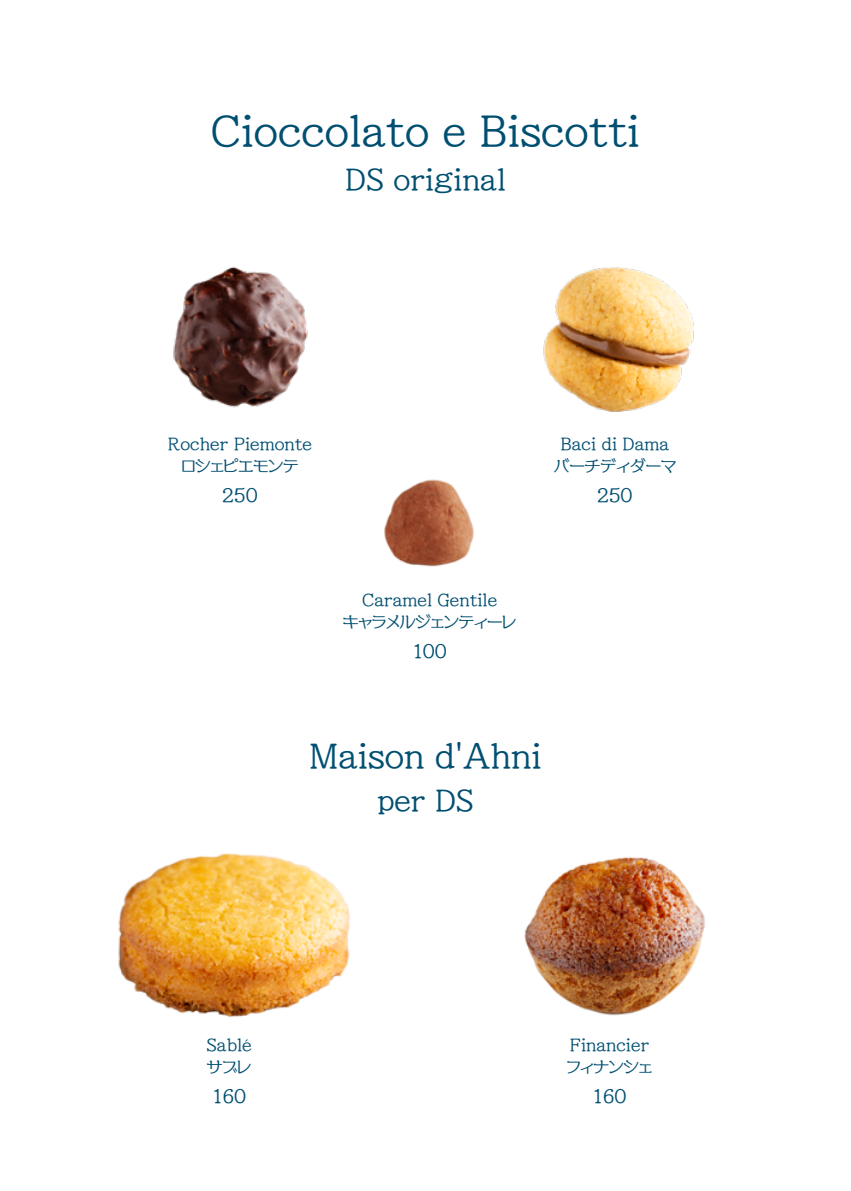
<style>
.page{position:relative;width:851px;height:1191px;background:#fff}
.page>*{position:absolute;margin:0;border:0;box-sizing:border-box;transform-origin:0 0}
.t1{font:40px "VDL AD Min Regular";color:#004f71}
.t2{font:32px "VDL AD Min Regular";color:#004f71}
.t3{font:28px "VDL AD Min Regular";color:#004f71}
.t4{font:18px "VDL AD Min Regular";color:#004f71}
.t5{font:16.2px/21.6px "VDL AD Min Regular";color:#004f71;text-align:center}
</style>
<div class="page">
<img style="left:543px;top:267px;width:151px;height:145px">
<img style="left:118px;top:853px;width:232px;height:164px">
<img style="left:524px;top:857px;width:181px;height:159px">
<img style="left:173px;top:266px;width:135px;height:142px">
<img style="left:268px;top:386px;width:206px;height:181px">
<h1 class="t1" style="left:211px;top:103px;width:430px">Cioccolato e Biscotti</h1>
<h3 class="t3" style="left:345px;top:159px;width:162px">DS original</h3>
<p class="t5" style="left:168px;top:432px;width:146px">Rocher Piemonteロシェピエモンテ</p>
<p class="t4" style="left:222px;top:482px;width:37px">250</p>
<p class="t5" style="left:553px;top:432px;width:125px">Baci di Damaバーチディダーマ</p>
<p class="t4" style="left:597px;top:482px;width:37px">250</p>
<p class="t5" style="left:342px;top:588px;width:176px">Caramel Gentile<br>キャラメルジェンティーレ</p>
<p class="t4" style="left:412px;top:638px;width:36px">100</p>
<h2 class="t2" style="left:309px;top:733px;width:234px">Maison d'Ahni</h2>
<h3 class="t3" style="left:377px;top:780px;width:98px">per DS</h3>
<p class="t5" style="left:206px;top:1033px;width:47px;text-align:left">Sabléサブレ</p>
<p class="t4" style="left:212px;top:1083px;width:36px">160</p>
<p class="t5" style="left:565px;top:1033px;width:90px;text-align:left">Financierフィナンシェ</p>
<p class="t4" style="left:592px;top:1083px;width:36px">160</p>
</div>
